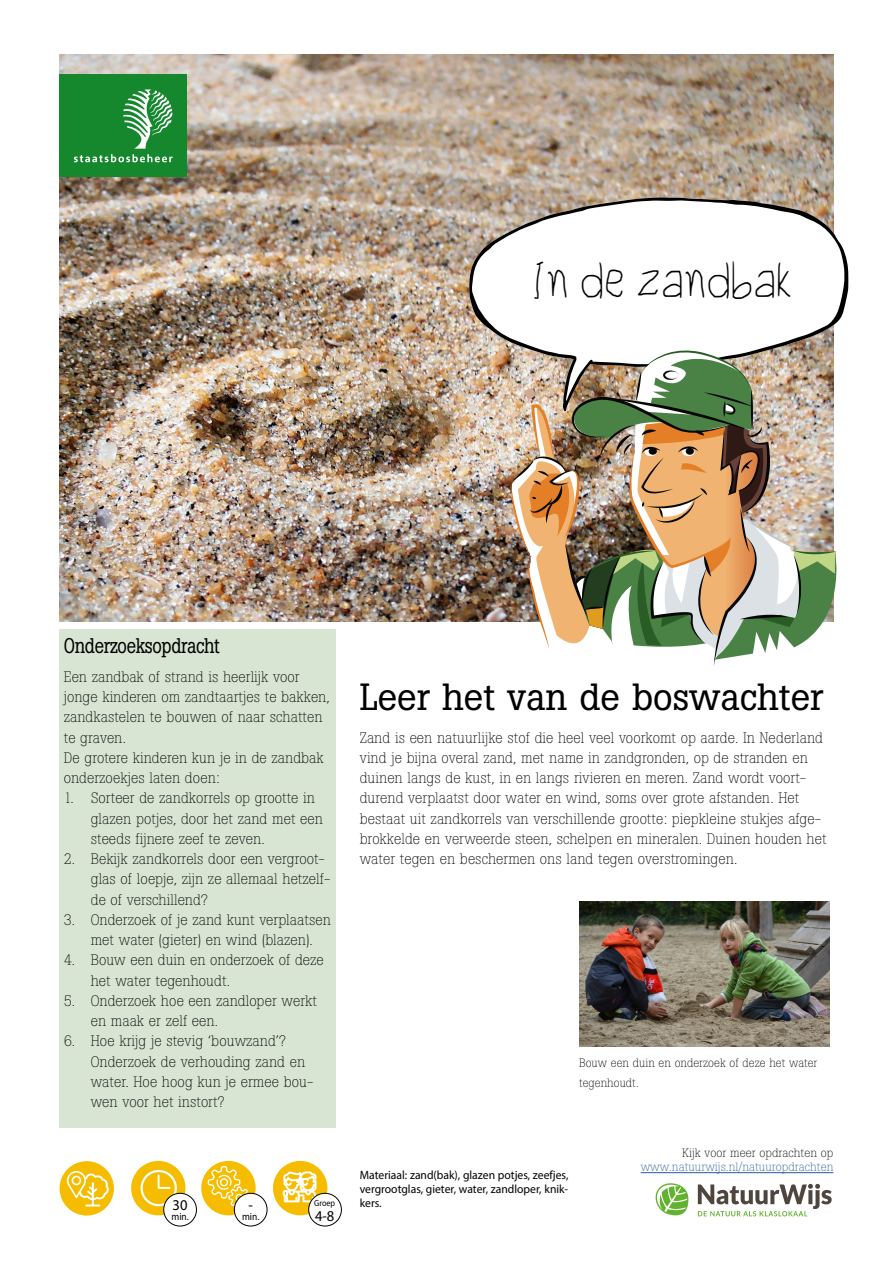
<style>
.page{position:relative;width:893px;height:1263px;background:#fff}
.page>*{position:absolute;margin:0;border:0;box-sizing:border-box;transform-origin:0 0}
.t1{font:45px "Child Writing";color:#000;scale:.9 1}
.t2{font:37.5px "Boton";color:#000}
.t3{font:21px "Boton";letter-spacing:-.02em;color:#000;scale:.86 1}
.t4{font:300 15px/20.2px "Boton";color:#000}
.t5{font:15px "Myriad Pro";color:#000}
.t6{font:12px/14.4px "Myriad Pro";color:#000;text-align:justify}
.t7{font:300 12px/20.2px "Boton";color:#000}
.t8{font:300 12px "Boton";color:#275b9b}
.t9{font:10.5px "Myriad Pro";color:#000;scale:.9 1}
.t10{font:9px "Myriad Pro";color:#000;scale:.9 1}
</style>
<div class="page">
<img style="left:60px;top:54px;width:773px;height:567px">
<div style="left:60px;top:74px;width:127px;height:102px;background:#15882e"></div>
<svg style="left:74px;top:89px;width:99px;height:73px"></svg>
<div style="left:60px;top:1161px;width:54px;height:54px;background:#f6bd00;border-radius:50%"></div>
<img style="left:469px;top:197px;width:380px;height:214px">
<svg style="left:472px;top:200px;width:372px;height:201px"></svg>
<img style="left:511px;top:350px;width:326px;height:316px">
<div style="left:201px;top:1161px;width:55px;height:54px;background:#f6bd00;border-radius:50%"></div>
<svg style="left:208px;top:1166px;width:42px;height:42px"></svg>
<svg style="left:66px;top:1170px;width:43px;height:36px"></svg>
<div style="left:72px;top:1176px;width:9px;height:9px;border:2px solid #fff;border-radius:50%"></div>
<div style="left:273px;top:1161px;width:54px;height:54px;background:#f6bd00;border-radius:50%"></div>
<svg style="left:283px;top:1171px;width:33px;height:31px"></svg>
<div style="left:309px;top:1193px;width:32px;height:33px;background:#fff;border-radius:50%"></div>
<div style="left:308px;top:1193px;width:34px;height:33px;border:1px solid #000;border-radius:50%"></div>
<div style="left:131px;top:1161px;width:55px;height:54px;background:#f6bd00;border-radius:50%"></div>
<div style="left:141px;top:1170px;width:36px;height:36px;border:2px solid #fff;border-radius:50%"></div>
<svg style="left:157px;top:1173px;width:15px;height:16px"></svg>
<div style="left:234px;top:1193px;width:33px;height:33px;background:#fff;border-radius:50%"></div>
<div style="left:234px;top:1193px;width:33px;height:33px;border:1px solid #000;border-radius:50%"></div>
<div style="left:164px;top:1193px;width:32px;height:33px;background:#fff;border-radius:50%"></div>
<div style="left:163px;top:1193px;width:34px;height:33px;border:1px solid #000;border-radius:50%"></div>
<svg style="left:698px;top:1184px;width:134px;height:32px"></svg>
<svg style="left:655px;top:1183px;width:34px;height:32px"></svg>
<hr style="left:641px;top:1172px;width:192px;height:1px;background:#275b9b">
<div style="left:60px;top:629px;width:276px;height:33px;background:#d8e5d2"></div>
<div style="left:60px;top:653px;width:276px;height:89px;background:#d8e5d2"></div>
<div style="left:60px;top:734px;width:276px;height:49px;background:#d8e5d2"></div>
<div style="left:60px;top:775px;width:276px;height:69px;background:#d8e5d2"></div>
<div style="left:60px;top:836px;width:276px;height:69px;background:#d8e5d2"></div>
<div style="left:60px;top:896px;width:276px;height:49px;background:#d8e5d2"></div>
<div style="left:60px;top:937px;width:276px;height:49px;background:#d8e5d2"></div>
<div style="left:60px;top:977px;width:276px;height:49px;background:#d8e5d2"></div>
<div style="left:60px;top:1018px;width:276px;height:89px;background:#d8e5d2"></div>
<div style="left:60px;top:1099px;width:276px;height:28px;background:#d8e5d2"></div>
<img style="left:579px;top:902px;width:250px;height:144px">
<h1 class="t1" style="left:532px;top:257px;width:291px">In de zandbak</h1>
<h3 class="t3" style="left:64px;top:633px;width:183px">Onderzoeksopdracht</h3>
<p class="t4" style="left:64px;top:666px;width:268px">Een zandbak of strand is heerlijk voor jonge kinderen om zandtaartjes te bakken, zandkastelen te bouwen of naar schatten te graven.<br>De grotere kinderen kun je in de zandbak onderzoekjes laten doen:</p>
<p class="t4" style="left:91px;top:788px;width:234px;text-indent:-27px">1. Sorteer de zandkorrels op grootte in glazen potjes, door het zand met een steeds fijnere zeef te zeven.</p>
<p class="t4" style="left:91px;top:849px;width:241px;text-indent:-27px">2. Bekijk zandkorrels door een vergroot&shy;glas of loepje, zijn ze allemaal hetzelf&shy;de of verschillend?</p>
<p class="t4" style="left:64px;top:909px;width:269px;text-align:center">3. Onderzoek of je zand kunt verplaatsen met water (gieter) en wind (blazen).</p>
<p class="t4" style="left:91px;top:950px;width:235px;text-indent:-27px">4. Bouw een duin en onderzoek of deze het water tegenhoudt.</p>
<p class="t4" style="left:91px;top:990px;width:228px;text-indent:-27px">5. Onderzoek hoe een zandloper werkt en maak er zelf een.</p>
<p class="t4" style="left:91px;top:1031px;width:224px;text-indent:-27px">6. Hoe krijg je stevig ‘bouwzand’?<br>Onderzoek de verhouding zand en water. Hoe hoog kun je ermee bou&shy;wen voor het instort?</p>
<p class="t5" style="left:173px;top:1196px;width:16px">30</p>
<p class="t9" style="left:171px;top:1210px;width:21px">min.</p>
<p class="t5" style="left:248px;top:1196px;width:6px">-</p>
<p class="t9" style="left:242px;top:1210px;width:21px">min.</p>
<p class="t10" style="left:314px;top:1198px;width:25px">Groep</p>
<p class="t5" style="left:315px;top:1206px;width:20px">4-8</p>
<h2 class="t2" style="left:360px;top:674px;width:465px">Leer het van de boswachter</h2>
<p class="t4" style="left:360px;top:727px;width:468px">Zand is een natuurlijke stof die heel veel voorkomt op aarde. In Nederland vind je bijna overal zand, met name in zandgronden, op de stranden en duinen langs de kust, in en langs rivieren en meren. Zand wordt voort&shy;durend verplaatst door water en wind, soms over grote afstanden. Het bestaat uit zandkorrels van verschillende grootte: piepkleine stukjes afge&shy;brokkelde en verweerde steen, schelpen en mineralen. Duinen houden het water tegen en beschermen ons land tegen overstromingen.</p>
<p class="t7" style="left:579px;top:1052px;width:240px">Bouw een duin en onderzoek of deze het water tegenhoudt.</p>
<p class="t6" style="left:360px;top:1167px;width:210px">Materiaal: zand(bak), glazen potjes, zeefjes, vergrootglas, gieter, water, zandloper, knik&shy;kers.</p>
<p class="t7" style="left:682px;top:1143px;width:153px">Kijk voor meer opdrachten op</p>
<p class="t8" style="left:641px;top:1160px;width:194px">www.natuurwijs.nl/natuuropdrachten</p>
</div>
